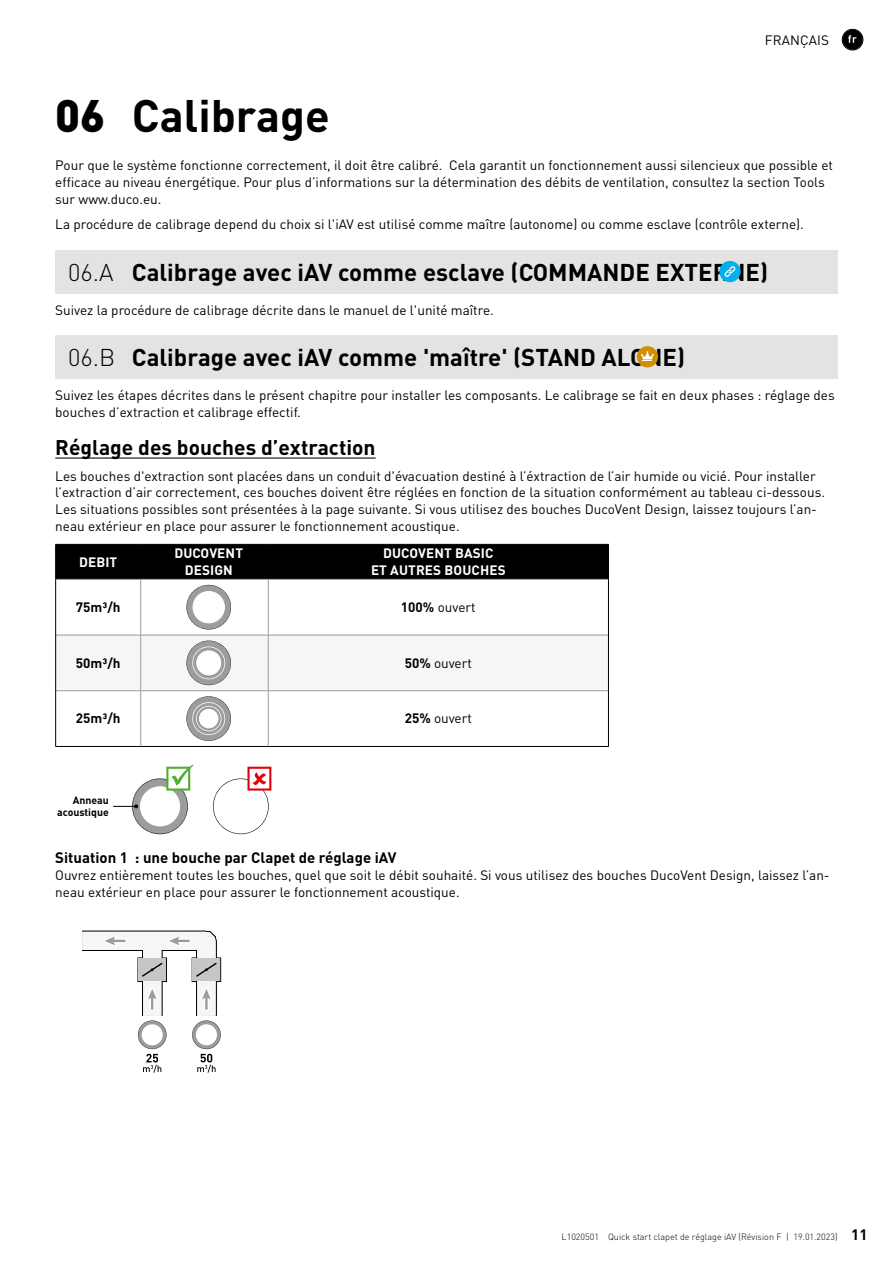
<style>
.page{position:relative;width:893px;height:1263px;background:#fff}
.page>*{position:absolute;margin:0;border:0;box-sizing:border-box;transform-origin:0 0}
.t1{font:700 45px "DINOT";color:#000}
.t2{font:700 24px "DINOT";color:#000}
.t3{font:700 21px "DINOT";color:#000}
.t4{font:700 15px "DINOT";color:#000}
.t5{font:13.5px/16.8px "DINOT";color:#000}
.t6{font:700 13.5px/16.8px "DINOT";letter-spacing:.01em;color:#fff;text-align:center}
.t7{font:700 13.5px "DINOT";color:#000}
.t8{font:700 10.5px/12px "DINOT";color:#000;text-align:right}
.t9{font:300 9px "DINOT";color:#000}
.s1{font-weight:900}
.s2{font-weight:300}
.s3{font-weight:700}
</style>
<div class="page">
<div style="left:842px;top:30px;width:21px;height:20px;background:#000;border-radius:50%"></div>
<svg style="left:848px;top:35px;width:9px;height:8px"></svg>
<div style="left:842px;top:29px;width:21px;height:21px;border:1px solid #000;border-radius:50%"></div>
<div style="left:55px;top:250px;width:783px;height:43px;background:#e3e3e3"></div>
<div style="left:55px;top:335px;width:783px;height:44px;background:#e3e3e3"></div>
<hr style="left:55px;top:457px;width:321px;height:2px;background:#000">
<div style="left:56px;top:545px;width:552px;height:34px;background:#000"></div>
<svg style="left:141px;top:580px;width:467px;height:166px"></svg>
<hr style="left:56px;top:579px;width:85px;height:1px;background:#9c9c9d">
<hr style="left:141px;top:579px;width:127px;height:1px;background:#9c9c9d">
<hr style="left:268px;top:579px;width:340px;height:1px;background:#9c9c9d">
<hr style="left:55px;top:544px;width:86px;height:1px;background:#000">
<hr style="left:55px;top:545px;width:1px;height:34px;background:#000">
<hr style="left:141px;top:544px;width:127px;height:1px;background:#000">
<hr style="left:268px;top:544px;width:341px;height:1px;background:#000">
<hr style="left:608px;top:545px;width:1px;height:34px;background:#000">
<hr style="left:55px;top:579px;width:1px;height:56px;background:#000">
<hr style="left:608px;top:579px;width:1px;height:56px;background:#000">
<hr style="left:55px;top:635px;width:1px;height:56px;background:#000">
<hr style="left:608px;top:635px;width:1px;height:56px;background:#000">
<hr style="left:55px;top:691px;width:1px;height:55px;background:#000">
<hr style="left:608px;top:691px;width:1px;height:55px;background:#000">
<hr style="left:55px;top:746px;width:86px;height:1px;background:#000">
<hr style="left:141px;top:746px;width:127px;height:1px;background:#000">
<hr style="left:268px;top:746px;width:341px;height:1px;background:#000">
<hr style="left:140px;top:579px;width:1px;height:56px;background:#9c9c9d">
<hr style="left:268px;top:579px;width:1px;height:56px;background:#9c9c9d">
<hr style="left:140px;top:691px;width:1px;height:55px;background:#9c9c9d">
<hr style="left:268px;top:691px;width:1px;height:55px;background:#9c9c9d">
<svg style="left:186px;top:585px;width:45px;height:44px"></svg>
<svg style="left:56px;top:635px;width:552px;height:106px"></svg>
<svg style="left:213px;top:767px;width:58px;height:67px"></svg>
<svg style="left:113px;top:765px;width:81px;height:69px"></svg>
<svg style="left:82px;top:930px;width:140px;height:143px"></svg>
<div style="left:719px;top:261px;width:22px;height:21px;background:#00b0eb;border-radius:50%"></div>
<svg style="left:724px;top:266px;width:12px;height:11px"></svg>
<div style="left:637px;top:346px;width:21px;height:21px;background:#d18e00;border-radius:50%"></div>
<svg style="left:641px;top:351px;width:13px;height:10px"></svg>
<p class="t5" style="left:765px;top:31px;width:66px">FRANÇAIS</p>
<h1 class="t1" style="left:55px;top:85px;width:276px"><span class="s1">06</span> Calibrage</h1>
<p class="t5" style="left:55px;top:156px;width:779px">Pour que le système fonctionne correctement, il doit être calibré. Cela garantit un fonctionnement aussi silencieux que possible et efficace au niveau énergétique. Pour plus d’informations sur la détermination des débits de ventilation, consultez la section Tools sur www.duco.eu.</p>
<p class="t5" style="left:55px;top:216px;width:748px">La procédure de calibrage depend du choix si l'iAV est utilisé comme maître (autonome) ou comme esclave (contrôle externe).</p>
<h2 class="t2" style="left:68px;top:256px;width:701px"><span class="s2">06.A</span> Calibrage avec iAV comme esclave (COMMANDE EXTERNE)</h2>
<p class="t5" style="left:55px;top:301px;width:438px">Suivez la procédure de calibrage décrite dans le manuel de l'unité maître.</p>
<h2 class="t2" style="left:68px;top:341px;width:619px"><span class="s2">06.B</span> Calibrage avec iAV comme 'maître' (STAND ALONE)</h2>
<p class="t5" style="left:55px;top:386px;width:781px">Suivez les étapes décrites dans le présent chapitre pour installer les composants. Le calibrage se fait en deux phases : réglage des bouches d’extraction et calibrage effectif.</p>
<h3 class="t3" style="left:55px;top:433px;width:322px">Réglage des bouches d’extraction</h3>
<p class="t5" style="left:55px;top:467px;width:769px">Les bouches d'extraction sont placées dans un conduit d'évacuation destiné à l’éxtraction de l’air humide ou vicié. Pour installer l’extraction d’air correctement, ces bouches doivent être réglées en fonction de la situation conformément au tableau ci-dessous.<br>Les situations possibles sont présentées à la page suivante. Si vous utilisez des bouches DucoVent Design, laissez toujours l’an&shy;neau extérieur en place pour assurer le fonctionnement acoustique.</p>
<p class="t6" style="left:79px;top:553px;width:40px">DEBIT</p>
<p class="t6" style="left:174px;top:544px;width:70px">DUCOVENT<br>DESIGN</p>
<p class="t6" style="left:371px;top:544px;width:136px">DUCOVENT BASIC<br>ET AUTRES BOUCHES</p>
<p class="t7" style="left:76px;top:598px;width:46px">75m3/h</p>
<p class="t5" style="left:401px;top:598px;width:76px"><span class="s3">100%</span> ouvert</p>
<p class="t7" style="left:76px;top:654px;width:46px">50m3/h</p>
<p class="t5" style="left:405px;top:654px;width:69px"><span class="s3">50%</span> ouvert</p>
<p class="t7" style="left:76px;top:709px;width:46px">25m3/h</p>
<p class="t5" style="left:405px;top:709px;width:69px"><span class="s3">25%</span> ouvert</p>
<p class="t8" style="left:57px;top:794px;width:53px">Anneau acoustique</p>
<p class="t4" style="left:55px;top:847px;width:343px">Situation 1 : une bouche par Clapet de réglage iAV</p>
<p class="t5" style="left:55px;top:866px;width:776px">Ouvrez entièrement toutes les bouches, quel que soit le débit souhaité. Si vous utilisez des bouches DucoVent Design, laissez l’an&shy;neau extérieur en place pour assurer le fonctionnement acoustique.</p>
<p class="t9" style="left:562px;top:1230px;width:278px">L1020501 Quick start clapet de réglage iAV (Révision F | 19.01.2023)</p>
<p class="t4" style="left:851px;top:1224px;width:18px">11</p>
</div>
